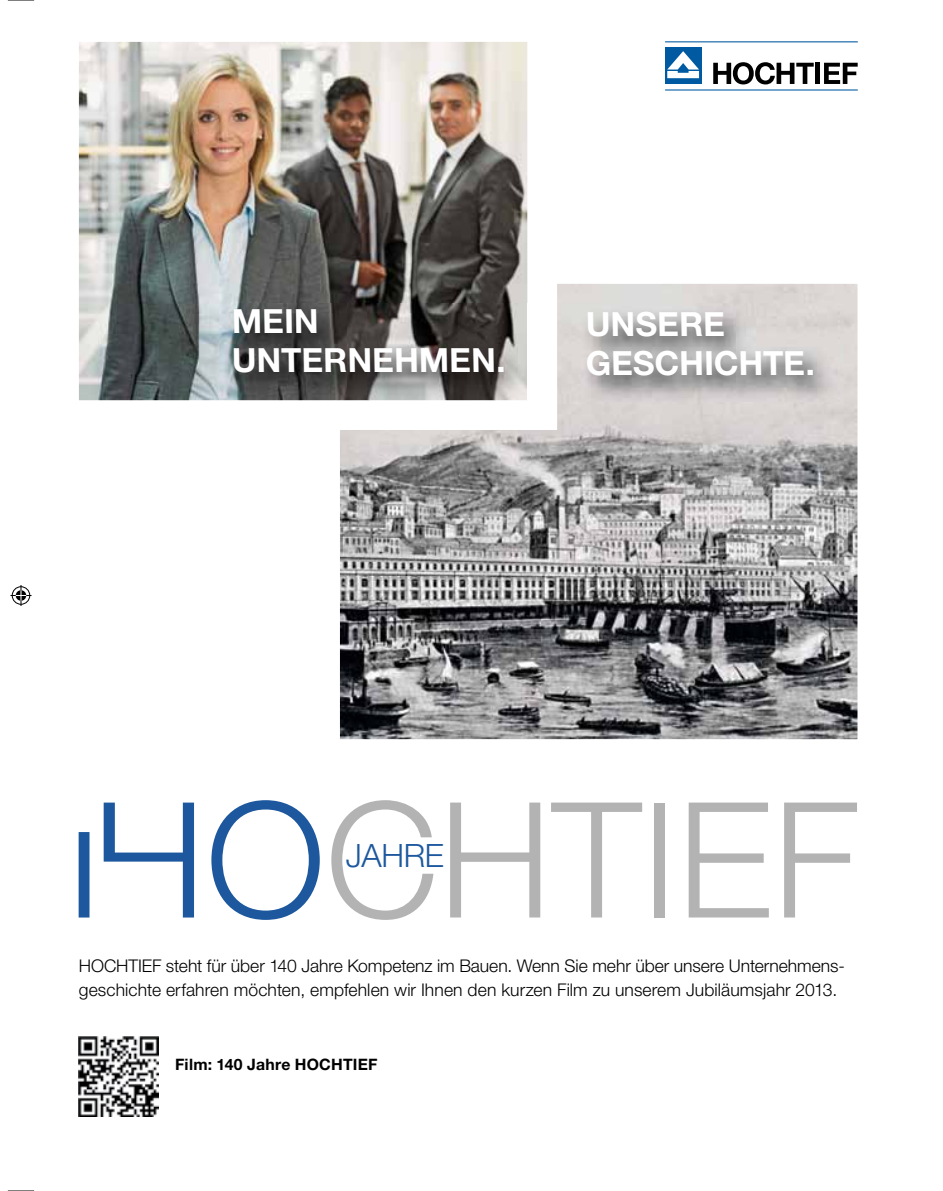
<style>
.page{position:relative;width:943px;height:1191px;background:#fff}
.page>*{position:absolute;margin:0;border:0;box-sizing:border-box;transform-origin:0 0}
.t1{font:300 160.83px "Helvetica Neue LT Pro";color:#b4b3b3}
.t2{font:700 33.43px/38.5px "Helvetica Neue LT Pro";color:#fff}
.t3{font:300 32.2px "Helvetica Neue LT Pro";letter-spacing:-.01em;color:#1d589e}
.t4{font:300 17.5px/24.5px "Helvetica Neue LT Pro";color:#000}
.t5{font:700 15.75px "Helvetica Neue LT Pro";letter-spacing:.015em;color:#000}
.s1{color:#1d589e}
</style>
<div class="page">
<hr style="left:665px;top:89px;width:192px;height:2px;background:#005aa1">
<hr style="left:665px;top:41px;width:192px;height:1px;background:#005aa1">
<div style="left:665px;top:48px;width:36px;height:36px;background:#005aa1"></div>
<svg style="left:667px;top:51px;width:32px;height:27px"></svg>
<div style="left:815px;top:63px;width:5px;height:21px;background:#000"></div>
<svg style="left:824px;top:63px;width:33px;height:21px"></svg>
<svg style="left:713px;top:62px;width:100px;height:22px"></svg>
<svg style="left:340px;top:284px;width:518px;height:456px;background:#949393"></svg>
<img style="left:78px;top:41px;width:479px;height:389px">
<img style="left:228px;top:304px;width:301px;height:95px">
<img style="left:581px;top:306px;width:258px;height:96px">
<svg style="left:104px;top:802px;width:90px;height:115px"></svg>
<div style="left:79px;top:832px;width:10px;height:85px;background:#1d589e"></div>
<img style="left:79px;top:1036px;width:79px;height:80px">
<svg style="left:8px;top:0;width:27px;height:1px"></svg>
<svg style="left:8px;top:1190px;width:27px;height:1px"></svg>
<svg style="left:10px;top:585px;width:21px;height:21px"></svg>
<h2 class="t2" style="left:232px;top:301px;width:276px">MEIN<br>UNTERNEHMEN.</h2>
<h2 class="t2" style="left:586px;top:304px;width:231px">UNSERE<br>GESCHICHTE.</h2>
<h1 class="t1" style="left:206px;top:762px;width:654px"><span class="s1">O</span>CHTIEF</h1>
<h3 class="t3" style="left:346px;top:836px;width:100px">JAHRE</h3>
<p class="t4" style="left:79px;top:953px;width:767px">HOCHTIEF steht für über 140 Jahre Kompetenz im Bauen. Wenn Sie mehr über unsere Unternehmens&shy;geschichte erfahren möchten, empfehlen wir Ihnen den kurzen Film zu unserem Jubiläumsjahr 2013.</p>
<p class="t5" style="left:175px;top:1054px;width:204px">Film: 140 Jahre HOCHTIEF</p>
</div>
